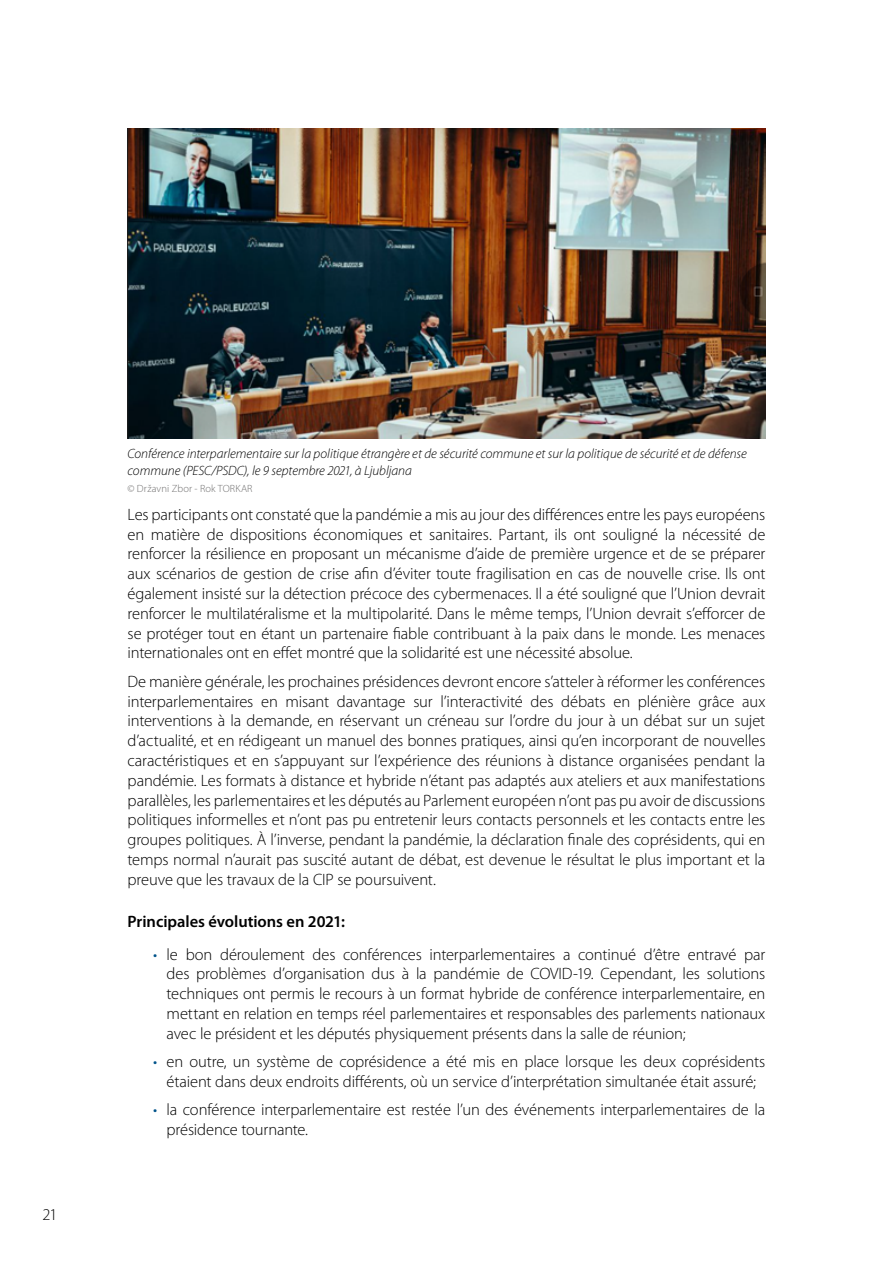
<style>
.page{position:relative;width:893px;height:1263px;background:#fff}
.page>*{position:absolute;margin:0;border:0;box-sizing:border-box;transform-origin:0 0}
.t1{font:300 16.5px/19.8px "Myriad Pro";letter-spacing:-.01em;color:#000;text-align:justify}
.t2{font:600 16.5px "Myriad Pro";letter-spacing:-.005em;color:#000}
.t3{font:italic 300 13.5px/16.2px "Myriad Pro";color:#000}
.t4{font:300 10.5px "Myriad Pro";letter-spacing:.015em;color:#706f6f}
.s1{color:#00538a}
</style>
<div class="page">
<img style="left:128px;top:128px;width:637px;height:311px">
<p class="t1" style="left:43px;top:1205px;width:17px">21</p>
<p class="t3" style="left:128px;top:446px;width:621px">Conférence interparlementaire sur la politique étrangère et de sécurité commune et sur la politique de sécurité et de défense commune (PESC/PSDC), le 9 septembre 2021, à Ljubljana</p>
<p class="t4" style="left:128px;top:482px;width:127px">© Državni Zbor - Rok TORKAR</p>
<p class="t1" style="left:128px;top:505px;width:639px">Les participants ont constaté que la pandémie a mis au jour des différences entre les pays européens en matière de dispositions économiques et sanitaires. Partant, ils ont souligné la nécessité de renforcer la résilience en proposant un mécanisme d’aide de première urgence et de se préparer aux scénarios de gestion de crise afin d’éviter toute fragilisation en cas de nouvelle crise. Ils ont également insisté sur la détection précoce des cybermenaces. Il a été souligné que l’Union devrait renforcer le multilatéralisme et la multipolarité. Dans le même temps, l’Union devrait s’efforcer de se protéger tout en étant un partenaire fiable contribuant à la paix dans le monde. Les menaces internationales ont en effet montré que la solidarité est une nécessité absolue.</p>
<p class="t1" style="left:128px;top:672px;width:639px">De manière générale, les prochaines présidences devront encore s’atteler à réformer les conférences interparlementaires en misant davantage sur l’interactivité des débats en plénière grâce aux interventions à la demande, en réservant un créneau sur l’ordre du jour à un débat sur un sujet d’actualité, et en rédigeant un manuel des bonnes pratiques, ainsi qu’en incorporant de nouvelles caractéristiques et en s’appuyant sur l’expérience des réunions à distance organisées pendant la pandémie. Les formats à distance et hybride n’étant pas adaptés aux ateliers et aux manifestations parallèles, les parlementaires et les députés au Parlement européen n’ont pas pu avoir de discussions politiques informelles et n’ont pas pu entretenir leurs contacts personnels et les contacts entre les groupes politiques. À l’inverse, pendant la pandémie, la déclaration finale des coprésidents, qui en temps normal n’aurait pas suscité autant de débat, est devenue le résultat le plus important et la preuve que les travaux de la CIP se poursuivent.</p>
<p class="t2" style="left:128px;top:912px;width:219px">Principales évolutions en 2021:</p>
<p class="t1" style="left:167px;top:944px;width:600px;text-indent:-13px"><span class="s1">•</span> le bon déroulement des conférences interparlementaires a continué d’être entravé par des problèmes d’organisation dus à la pandémie de COVID-19. Cependant, les solutions techniques ont permis le recours à un format hybride de conférence interparlementaire, en mettant en relation en temps réel parlementaires et responsables des parlements nationaux avec le président et les députés physiquement présents dans la salle de réunion;</p>
<p class="t1" style="left:153px;top:1052px;width:614px;text-align:center"><span class="s1">•</span> en outre, un système de coprésidence a été mis en place lorsque les deux coprésidents étaient dans deux endroits différents, où un service d’interprétation simultanée était assuré;</p>
<p class="t1" style="left:167px;top:1100px;width:600px;text-indent:-13px"><span class="s1">•</span> la conférence interparlementaire est restée l’un des événements interparlementaires de la présidence tournante.</p>
</div>
